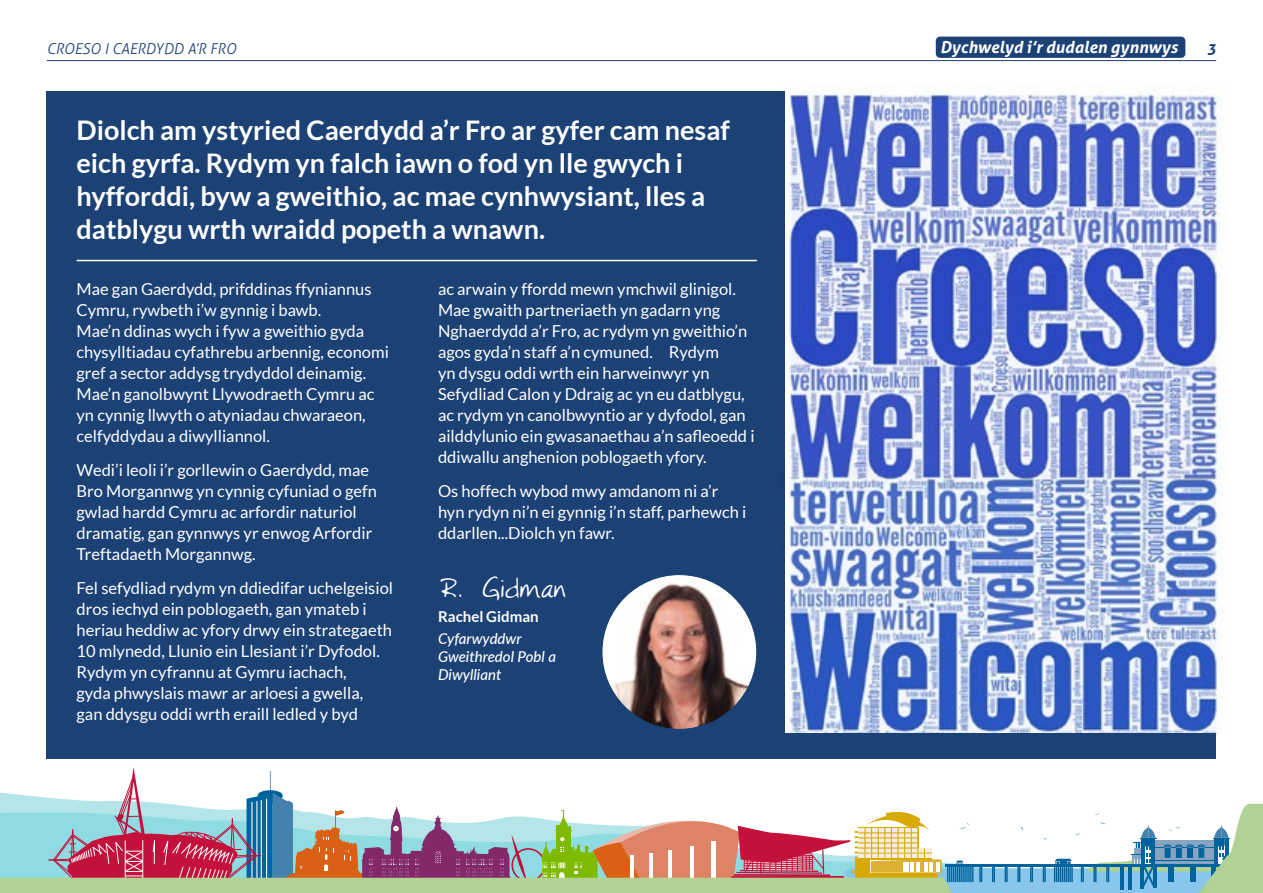
<style>
.page{position:relative;width:1263px;height:893px;background:#fff}
.page>*{position:absolute;margin:0;border:0;box-sizing:border-box;transform-origin:0 0}
.t1{font:30px "Dianas Hand";color:#fff}
.t2{font:700 27px/33px "Lato";color:#fff}
.t3{font:16.5px/21px "Lato";color:#fff}
.t4{font:italic 700 16.5px "Aller";color:#fff}
.t5{font:italic 500 15px/18px "Lato";color:#fff}
.t6{font:italic 300 15px "Aller";color:#1b4175}
.t7{font:700 15px "Lato";color:#fff}
.t8{font:italic 700 15px "Aller";color:#1b4175}
</style>
<div class="page">
<svg style="left:0;top:767px;width:1263px;height:126px"></svg>
<hr style="left:47px;top:60px;width:1169px;height:1px;background:#1b4175">
<div style="left:47px;top:91px;width:738px;height:668px;background:#1b4175"></div>
<hr style="left:77px;top:260px;width:680px;height:1px;background:#fff">
<img style="left:602px;top:575px;width:155px;height:154px;border-radius:77px">
<img style="left:787px;top:85px;width:435px;height:385px">
<img style="left:789px;top:470px;width:436px;height:265px">
<div style="left:47px;top:733px;width:1169px;height:26px;background:#1b4175"></div>
<div style="left:936px;top:37px;width:249px;height:21px;background:#1b4175;border-radius:4px"></div>
<p class="t6" style="left:47px;top:39px;width:191px">CROESO I CAERDYDD A’R FRO</p>
<p class="t4" style="left:940px;top:37px;width:239px">Dychwelyd i’r dudalen gynnwys</p>
<p class="t8" style="left:1207px;top:39px;width:10px">3</p>
<h2 class="t2" style="left:77px;top:113px;width:655px">Diolch am ystyried Caerdydd a’r Fro ar gyfer cam nesaf eich gyrfa. Rydym yn falch iawn o fod yn lle gwych i hyfforddi, byw a gweithio, ac mae cynhwysiant, lles a datblygu wrth wraidd popeth a wnawn.</h2>
<p class="t3" style="left:77px;top:278px;width:314px">Mae gan Gaerdydd, prifddinas ffyniannus Cymru, rywbeth i’w gynnig i bawb.<br>Mae’n ddinas wych i fyw a gweithio gyda chysylltiadau cyfathrebu arbennig, economi gref a sector addysg trydyddol deinamig.<br>Mae’n ganolbwynt Llywodraeth Cymru ac yn cynnig llwyth o atyniadau chwaraeon, celfyddydau a diwylliannol.</p>
<p class="t3" style="left:77px;top:459px;width:302px">Wedi’i leoli i’r gorllewin o Gaerdydd, mae Bro Morgannwg yn cynnig cyfuniad o gefn gwlad hardd Cymru ac arfordir naturiol dramatig, gan gynnwys yr enwog Arfordir Treftadaeth Morgannwg.</p>
<p class="t3" style="left:77px;top:577px;width:318px">Fel sefydliad rydym yn ddiedifar uchelgeisiol dros iechyd ein poblogaeth, gan ymateb i heriau heddiw ac yfory drwy ein strategaeth 10 mlynedd, Llunio ein Llesiant i’r Dyfodol.<br>Rydym yn cyfrannu at Gymru iachach,<br>gyda phwyslais mawr ar arloesi a gwella, gan ddysgu oddi wrth eraill ledled y byd</p>
<p class="t3" style="left:438px;top:278px;width:318px">ac arwain y ffordd mewn ymchwil glinigol.<br>Mae gwaith partneriaeth yn gadarn yng Nghaerdydd a’r Fro, ac rydym yn gweithio’n agos gyda’n staff a’n cymuned. Rydym<br>yn dysgu oddi wrth ein harweinwyr yn Sefydliad Calon y Ddraig ac yn eu datblygu, ac rydym yn canolbwyntio ar y dyfodol, gan ailddylunio ein gwasanaethau a’n safleoedd i ddiwallu anghenion poblogaeth yfory.</p>
<p class="t3" style="left:438px;top:480px;width:310px">Os hoffech wybod mwy amdanom ni a’r hyn rydyn ni’n ei gynnig i’n staff, parhewch i ddarllen...Diolch yn fawr.</p>
<h1 class="t1" style="left:438px;top:569px;width:129px">R. Gidman</h1>
<p class="t7" style="left:438px;top:608px;width:102px">Rachel Gidman</p>
<p class="t5" style="left:438px;top:629px;width:120px">Cyfarwyddwr<br>Gweithredol Pobl a<br>Diwylliant</p>
</div>
